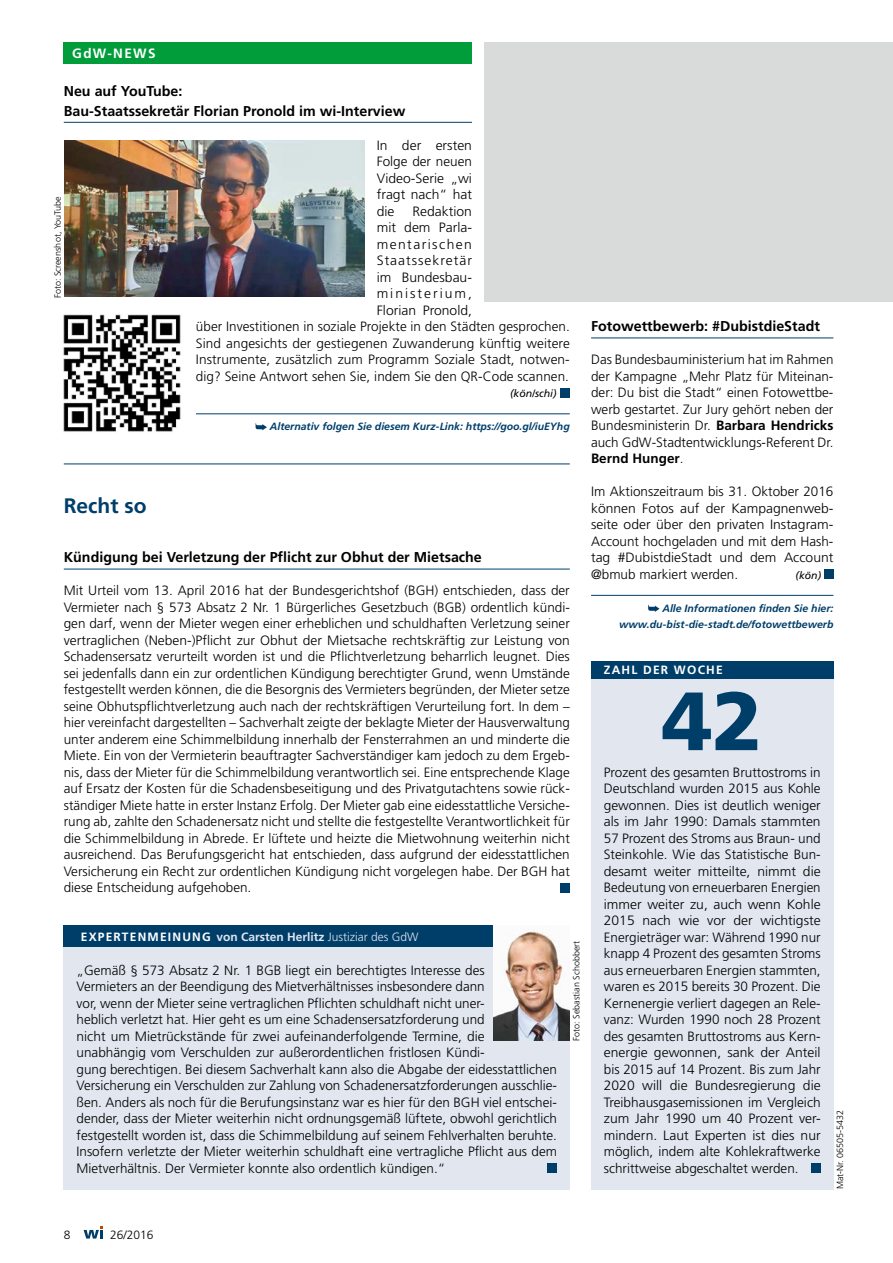
<style>
.page{position:relative;width:893px;height:1263px;background:#fff}
.page>*{position:absolute;margin:0;border:0;box-sizing:border-box;transform-origin:0 0}
.t1{font:900 82.5px "Frutiger";color:#003e6a}
.t2{font:700 21px "Frutiger";color:#003e6a}
.t3{font:700 14.25px/19.5px "Frutiger";color:#000}
.t4{font:300 13.5px/16.5px "Frutiger";color:#000;text-align:justify}
.t5{font:700 13.5px "Frutiger";letter-spacing:.1em;color:#fff}
.t6{font:700 12px "Frutiger";letter-spacing:.04em;color:#e1e6ef}
.t7{font:700 12px "Frutiger";letter-spacing:.1em;color:#fff}
.t8{font:300 12px "Frutiger";color:#000}
.t9{font:italic 700 10.5px/16.5px "Frutiger";color:#003e6a;text-align:right}
.t10{font:italic 10.5px "Frutiger";color:#000}
.t11{font:300 9px "Frutiger";color:#000}
.s1{color:#fff}
.s2{font-weight:300}
.s3{font-weight:700}
</style>
<div class="page">
<div style="left:485px;top:43px;width:408px;height:259px;background:#d9dada"></div>
<hr style="left:64px;top:569px;width:506px;height:1px;background:#003e6a">
<div style="left:591px;top:663px;width:242px;height:526px;background:#e1e6ef"></div>
<div style="left:591px;top:661px;width:242px;height:17px;background:#003e6a"></div>
<div style="left:811px;top:1163px;width:10px;height:10px;background:#003e6a"></div>
<div style="left:64px;top:43px;width:408px;height:21px;background:#009d3a"></div>
<hr style="left:64px;top:464px;width:506px;height:1px;background:#003e6a">
<hr style="left:64px;top:122px;width:408px;height:1px;background:#003e6a">
<div style="left:64px;top:925px;width:506px;height:264px;background:#e1e6ef"></div>
<div style="left:548px;top:1163px;width:9px;height:10px;background:#003e6a"></div>
<div style="left:64px;top:925px;width:506px;height:22px;background:#003e6a"></div>
<img style="left:493px;top:925px;width:77px;height:116px">
<div style="left:560px;top:883px;width:10px;height:9px;background:#003e6a"></div>
<img style="left:64px;top:141px;width:300px;height:156px">
<hr style="left:591px;top:338px;width:242px;height:1px;background:#003e6a">
<hr style="left:591px;top:595px;width:242px;height:1px;background:#003e6a">
<div style="left:824px;top:569px;width:9px;height:10px;background:#003e6a"></div>
<svg style="left:648px;top:605px;width:11px;height:7px"></svg>
<hr style="left:196px;top:413px;width:374px;height:1px;background:#003e6a">
<div style="left:560px;top:388px;width:10px;height:9px;background:#003e6a"></div>
<svg style="left:256px;top:423px;width:11px;height:7px"></svg>
<img style="left:63px;top:314px;width:118px;height:118px">
<svg style="left:84px;top:1226px;width:19px;height:12px"></svg>
<p class="t5" style="left:72px;top:46px;width:85px">GdW-NEWS</p>
<p class="t3" style="left:64px;top:81px;width:343px">Neu auf YouTube:<br>Bau-Staatssekretär Florian Pronold im wi-Interview</p>
<p class="t4" style="left:377px;top:137px;width:97px">In der ersten Folge der neuen Video-Serie „wi fragt nach“ hat die</p>
<p class="t5" style="left:72px;top:46px;width:72px">NACHRUF</p>
<p class="t11" style="left:52px;top:298px;width:103px;rotate:-90deg">Foto: Screenshot, YouTube</p>
<p class="t4" style="left:377px;top:203px;width:97px;text-indent:36px">Redaktion mit dem Parla&shy;mentarischen Staatssekretär im Bundesbau&shy;ministerium, Florian Pronold,</p>
<h2 class="t2" style="left:64px;top:493px;width:84px">Recht so</h2>
<p class="t4" style="left:196px;top:319px;width:375px">über Investitionen in soziale Projekte in den Städten gesprochen.<br>Sind angesichts der gestiegenen Zuwanderung künftig weitere Instrumente, zusätzlich zum Programm Soziale Stadt, notwen&shy;dig? Seine Antwort sehen Sie, indem Sie den QR-Code scannen.</p>
<p class="t10" style="left:510px;top:388px;width:48px">(kön/schi)</p>
<p class="t9" style="left:270px;top:418px;width:301px">Alternativ folgen Sie diesem Kurz-Link: https://goo.gl/iuEYhg</p>
<p class="t3" style="left:64px;top:547px;width:420px">Kündigung bei Verletzung der Pflicht zur Obhut der Mietsache</p>
<p class="t4" style="left:64px;top:583px;width:508px">Mit Urteil vom 13. April 2016 hat der Bundesgerichtshof (BGH) entschieden, dass der Vermieter nach § 573 Absatz 2 Nr. 1 Bürgerliches Gesetzbuch (BGB) ordentlich kündi&shy;gen darf, wenn der Mieter wegen einer erheblichen und schuldhaften Verletzung seiner vertraglichen (Neben-)Pflicht zur Obhut der Mietsache rechtskräftig zur Leistung von Schadensersatz verurteilt worden ist und die Pflichtverletzung beharrlich leugnet. Dies sei jedenfalls dann ein zur ordentlichen Kündigung berechtigter Grund, wenn Umstände festgestellt werden können, die die Besorgnis des Vermieters begründen, der Mieter setze seine Obhutspflichtverletzung auch nach der rechtskräftigen Verurteilung fort. In dem – hier vereinfacht dargestellten – Sachverhalt zeigte der beklagte Mieter der Hausverwaltung unter anderem eine Schimmelbildung innerhalb der Fensterrahmen an und minderte die Miete. Ein von der Vermieterin beauftragter Sachverständiger kam jedoch zu dem Ergeb&shy;nis, dass der Mieter für die Schimmelbildung verantwortlich sei. Eine entsprechende Klage auf Ersatz der Kosten für die Schadensbeseitigung und des Privatgutachtens sowie rück&shy;ständiger Miete hatte in erster Instanz Erfolg. Der Mieter gab eine eidesstattliche Versiche&shy;rung ab, zahlte den Schadenersatz nicht und stellte die festgestellte Verantwortlichkeit für die Schimmelbildung in Abrede. Er lüftete und heizte die Mietwohnung weiterhin nicht ausreichend. Das Berufungsgericht hat entschieden, dass aufgrund der eidesstattlichen Versicherung ein Recht zur ordentlichen Kündigung nicht vorgelegen habe. Der BGH hat diese Entscheidung aufgehoben.</p>
<p class="t6" style="left:81px;top:929px;width:339px"><span class="s1">EXPERTENMEINUNG</span> von Carsten Herlitz <span class="s2">Justiziar des GdW</span></p>
<p class="t4" style="left:77px;top:962px;width:482px;text-align:left">„Gemäß § 573 Absatz 2 Nr. 1 BGB liegt ein berechtigtes Interesse des<br>Vermieters an der Beendigung des Mietverhältnisses insbesondere dann<br>vor, wenn der Mieter seine vertraglichen Pflichten schuldhaft nicht uner-<br>heblich verletzt hat. Hier geht es um eine Schadensersatzforderung und<br>nicht um Mietrückstände für zwei aufeinanderfolgende Termine, die unabhängig vom Verschulden zur außerordentlichen fristlosen Kündi-<br>gung berechtigen. Bei diesem Sachverhalt kann also die Abgabe der eidesstattlichen Versicherung ein Verschulden zur Zahlung von Schadenersatzforderungen ausschlie&shy;ßen. Anders als noch für die Berufungsinstanz war es hier für den BGH viel entschei&shy;dender, dass der Mieter weiterhin nicht ordnungsgemäß lüftete, obwohl gerichtlich festgestellt worden ist, dass die Schimmelbildung auf seinem Fehlverhalten beruhte.<br>Insofern verletzte der Mieter weiterhin schuldhaft eine vertragliche Pflicht aus dem Mietverhältnis. Der Vermieter konnte also ordentlich kündigen.“</p>
<p class="t11" style="left:571px;top:1041px;width:102px;rotate:-90deg">Foto: Sebastian Schobbert</p>
<p class="t3" style="left:591px;top:316px;width:230px">Fotowettbewerb: #DubistdieStadt</p>
<p class="t4" style="left:591px;top:352px;width:244px">Das Bundesbauministerium hat im Rahmen der Kampagne „Mehr Platz für Miteinan&shy;der: Du bist die Stadt“ einen Fotowettbe&shy;werb gestartet. Zur Jury gehört neben der Bundesministerin Dr. <span class="s3">Barbara Hendricks </span>auch GdW-Stadtentwicklungs-Referent Dr.<br><span class="s3">Bernd Hunger</span>.</p>
<p class="t4" style="left:591px;top:484px;width:244px">Im Aktionszeitraum bis 31. Oktober 2016 können Fotos auf der Kampagnenweb&shy;seite oder über den privaten Instagram-Account hochgeladen und mit dem Hash&shy;tag #DubistdieStadt und dem Account @bmub markiert werden.</p>
<p class="t10" style="left:795px;top:569px;width:27px">(kön)</p>
<p class="t9" style="left:619px;top:600px;width:216px">Alle Informationen finden Sie hier: www.du-bist-die-stadt.de/fotowettbewerb</p>
<p class="t7" style="left:604px;top:663px;width:120px">ZAHL DER WOCHE</p>
<h1 class="t1" style="left:662px;top:671px;width:102px">42</h1>
<p class="t4" style="left:604px;top:764px;width:218px">Prozent des gesamten Bruttostroms in Deutschland wurden 2015 aus Kohle gewonnen. Dies ist deutlich weniger als im Jahr 1990: Damals stammten 57 Prozent des Stroms aus Braun- und Steinkohle. Wie das Statistische Bun&shy;desamt weiter mitteilte, nimmt die Bedeutung von erneuerbaren Energien immer weiter zu, auch wenn Kohle 2015 nach wie vor der wichtigste Energieträger war: Während 1990 nur knapp 4 Prozent des gesamten Stroms aus erneuerbaren Energien stammten, waren es 2015 bereits 30 Prozent. Die Kernenergie verliert dagegen an Rele&shy;vanz: Wurden 1990 noch 28 Prozent des gesamten Bruttostroms aus Kern&shy;energie gewonnen, sank der Anteil bis 2015 auf 14 Prozent. Bis zum Jahr 2020 will die Bundesregierung die Treibhausgasemissionen im Vergleich zum Jahr 1990 um 40 Prozent ver&shy;mindern. Laut Experten ist dies nur möglich, indem alte Kohlekraftwerke schrittweise abgeschaltet werden.</p>
<p class="t11" style="left:835px;top:1189px;width:81px;rotate:-90deg">Mat-Nr. 06505-5432</p>
<p class="t8" style="left:64px;top:1227px;width:8px">8</p>
<p class="t8" style="left:110px;top:1227px;width:45px">26/2016</p>
</div>
